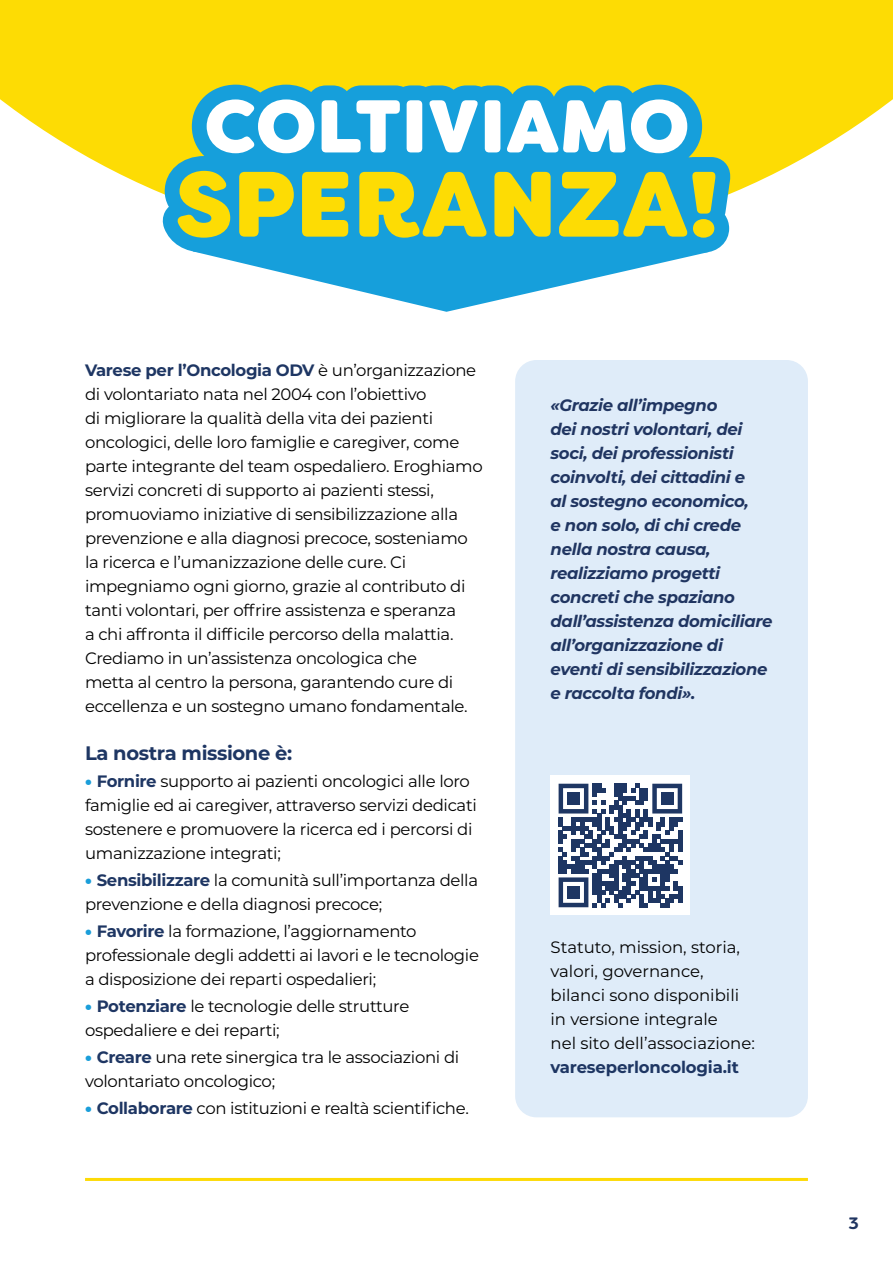
<style>
.page{position:relative;width:893px;height:1263px;background:#fff}
.page>*{position:absolute;margin:0;border:0;box-sizing:border-box;transform-origin:0 0}
.t1{font:700 19.5px "Montserrat";letter-spacing:-.02em;color:#1e3663}
.t2{font:16.5px/24px "Montserrat";letter-spacing:-.02em;color:#000}
.t3{font:italic 700 16.5px/24px "Montserrat";letter-spacing:-.02em;color:#203561}
.t4{font:16.5px/24px "Montserrat";color:#000}
.t5{font:700 16.5px "Montserrat";letter-spacing:-.01em;color:#1e3663}
.t6{font:700 16.5px "Filson Soft";color:#203561}
.s1{font-weight:700;color:#1e3663}
.s2{font-weight:900;color:#1a9eda}
</style>
<div class="page">
<hr style="left:85px;top:1178px;width:723px;height:3px;background:#fdda06">
<svg style="left:0;top:0;width:893px;height:194px;background:#fde023"></svg>
<svg style="left:196px;top:252px;width:513px;height:60px"></svg>
<svg style="left:162px;top:85px;width:568px;height:167px;background:#40aab8"></svg>
<svg style="left:207px;top:99px;width:107px;height:54px"></svg>
<svg style="left:322px;top:100px;width:78px;height:52px"></svg>
<div style="left:407px;top:100px;width:15px;height:52px;background:#fff;border-radius:4px"></div>
<svg style="left:429px;top:100px;width:49px;height:52px"></svg>
<div style="left:485px;top:100px;width:15px;height:52px;background:#fff;border-radius:4px"></div>
<svg style="left:506px;top:99px;width:181px;height:54px"></svg>
<svg style="left:177px;top:171px;width:53px;height:67px;background:#aac651"></svg>
<svg style="left:239px;top:172px;width:55px;height:65px;background:#b3c848"></svg>
<svg style="left:302px;top:172px;width:46px;height:65px;background:#d2d02b"></svg>
<svg style="left:359px;top:172px;width:128px;height:66px;background:#a6c554"></svg>
<svg style="left:494px;top:172px;width:57px;height:65px;background:#cdcf30"></svg>
<svg style="left:559px;top:172px;width:156px;height:66px;background:#9bc25e"></svg>
<div style="left:515px;top:360px;width:293px;height:757px;background:#dfecf9;border-radius:21px"></div>
<div style="left:550px;top:776px;width:140px;height:139px;background:#fff"></div>
<svg style="left:559px;top:784px;width:123px;height:123px"></svg>
<div style="left:567px;top:792px;width:13px;height:13px;background:#1e3663"></div>
<div style="left:661px;top:792px;width:13px;height:13px;background:#1e3663"></div>
<div style="left:567px;top:886px;width:13px;height:13px;background:#1e3663"></div>
<p class="t2" style="left:85px;top:358px;width:399px"><span class="s1">Varese per l’Oncologia ODV</span> è un’organizzazione di volontariato nata nel 2004 con l’obiettivo<br>di migliorare la qualità della vita dei pazienti oncologici, delle loro famiglie e caregiver, come parte integrante del team ospedaliero. Eroghiamo servizi concreti di supporto ai pazienti stessi, promuoviamo iniziative di sensibilizzazione alla prevenzione e alla diagnosi precoce, sosteniamo la ricerca e l’umanizzazione delle cure. Ci impegniamo ogni giorno, grazie al contributo di tanti volontari, per offrire assistenza e speranza<br>a chi affronta il difficile percorso della malattia.<br>Crediamo in un’assistenza oncologica che<br>metta al centro la persona, garantendo cure di eccellenza e un sostegno umano fondamentale.</p>
<p class="t1" style="left:85px;top:739px;width:209px">La nostra missione è:</p>
<p class="t2" style="left:85px;top:769px;width:393px"><span class="s2">•</span> <span class="s1">Fornire</span> supporto ai pazienti oncologici alle loro famiglie ed ai caregiver, attraverso servizi dedicati sostenere e promuovere la ricerca ed i percorsi di umanizzazione integrati;</p>
<p class="t2" style="left:85px;top:868px;width:395px"><span class="s2">•</span> <span class="s1">Sensibilizzare</span> la comunità sull’importanza della prevenzione e della diagnosi precoce;</p>
<p class="t2" style="left:85px;top:919px;width:395px"><span class="s2">•</span> <span class="s1">Favorire</span> la formazione, l’aggiornamento professionale degli addetti ai lavori e le tecnologie a disposizione dei reparti ospedalieri;</p>
<p class="t2" style="left:85px;top:994px;width:326px"><span class="s2">•</span> <span class="s1">Potenziare</span> le tecnologie delle strutture ospedaliere e dei reparti;</p>
<p class="t2" style="left:85px;top:1045px;width:376px"><span class="s2">•</span> <span class="s1">Creare</span> una rete sinergica tra le associazioni di volontariato oncologico;</p>
<p class="t2" style="left:85px;top:1096px;width:385px"><span class="s2">•</span> <span class="s1">Collaborare</span> con istituzioni e realtà scientifiche.</p>
<p class="t3" style="left:550px;top:392px;width:224px">«Grazie all’impegno<br>dei nostri volontari, dei soci, dei professionisti coinvolti, dei cittadini e<br>al sostegno economico,<br>e non solo, di chi crede nella nostra causa, realizziamo progetti concreti che spaziano dall’assistenza domiciliare all’organizzazione di eventi di sensibilizzazione e raccolta fondi».</p>
<p class="t4" style="left:550px;top:934px;width:206px">Statuto, mission, storia, valori, governance, bilanci sono disponibili in versione integrale<br>nel sito dell’associazione:</p>
<p class="t5" style="left:550px;top:1055px;width:190px">vareseperloncologia.it</p>
<p class="t6" style="left:848px;top:1212px;width:12px">3</p>
</div>
